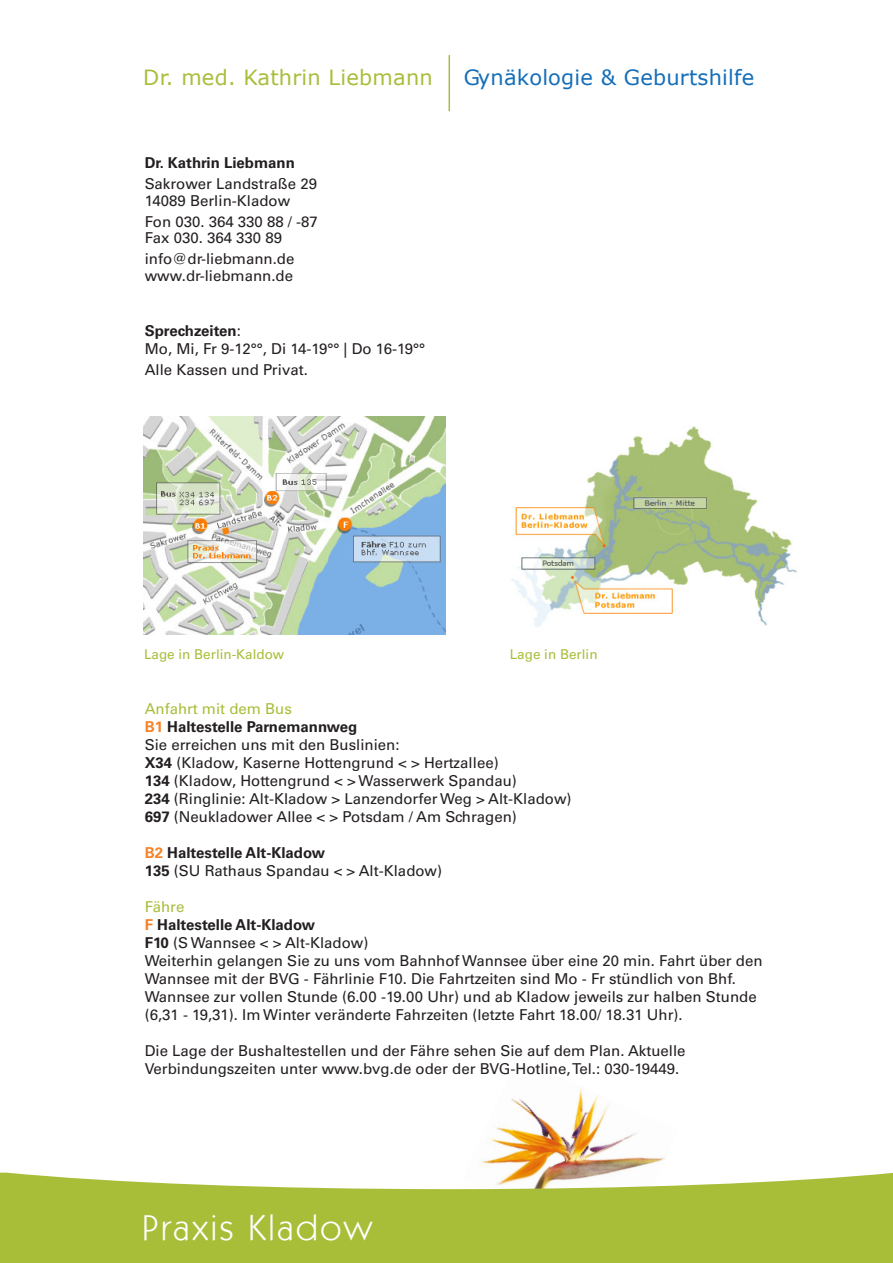
<style>
.page{position:relative;width:893px;height:1263px;background:#fff}
.page>*{position:absolute;margin:0;border:0;box-sizing:border-box;transform-origin:0 0}
.t1{font:36px "Kabel IT Cby BT";letter-spacing:.075em;color:#fff}
.t2{font:27px "Arial";color:#fff}
.t3{font:21px "Verdana";letter-spacing:.01em;color:#146eb8}
.t4{font:21px "Verdana";letter-spacing:.01em;color:#a7be3a}
.t5{font:15px/18px "Univers LT";color:#231f20}
.t6{font:700 15px "Univers LT";color:#231f20}
.t7{font:13.5px "Univers LT";color:#a7be3a}
.s1{font-weight:700}
.s2{color:#a7be3a}
.s3{font-weight:700;color:#f58329}
</style>
<div class="page">
<img style="left:480px;top:1087px;width:186px;height:86px">
<hr style="left:449px;top:55px;width:1px;height:56px;background:#a7be3a">
<img style="left:511px;top:426px;width:286px;height:201px">
<svg style="left:0;top:1173px;width:893px;height:90px;fill:#a8be38"></svg>
<img style="left:144px;top:417px;width:302px;height:218px">
<h3 class="t4" style="left:143px;top:63px;width:291px">Dr. med. Kathrin Liebmann</h3>
<h3 class="t3" style="left:464px;top:63px;width:292px">Gynäkologie &amp; Geburtshilfe</h3>
<p class="t6" style="left:145px;top:154px;width:152px">Dr. Kathrin Liebmann</p>
<p class="t5" style="left:145px;top:176px;width:174px;line-height:16.5px">Sakrower Landstraße 29<br>14089 Berlin-Kladow</p>
<p class="t5" style="left:145px;top:213px;width:175px;line-height:16.5px">Fon 030. 364 330 88 / -87<br>Fax 030. 364 330 89</p>
<p class="t5" style="left:145px;top:251px;width:151px;line-height:16.5px">info@dr-liebmann.de www.dr-liebmann.de</p>
<p class="t5" style="left:145px;top:322px;width:282px"><span class="s1">Sprechzeiten</span>:<br>Mo, Mi, Fr 9-12°°, Di 14-19°° | Do 16-19°°</p>
<p class="t5" style="left:145px;top:361px;width:165px">Alle Kassen und Privat.</p>
<p class="t7" style="left:144px;top:646px;width:142px">Lage in Berlin-Kaldow</p>
<p class="t7" style="left:510px;top:647px;width:89px">Lage in Berlin</p>
<p class="t5" style="left:145px;top:699px;width:428px"><span class="s2">Anfahrt mit dem Bus<br></span><span class="s3">B1</span> <span class="s1">Haltestelle Parnemannweg<br></span>Sie erreichen uns mit den Buslinien:<br><span class="s1">X34</span> (Kladow, Kaserne Hottengrund &lt; &gt; Hertzallee)<br><span class="s1">134</span> (Kladow, Hottengrund &lt; &gt; Wasserwerk Spandau)<br><span class="s1">234</span> (Ringlinie: Alt-Kladow &gt; Lanzendorfer Weg &gt; Alt-Kladow)<br><span class="s1">697</span> (Neukladower Allee &lt; &gt; Potsdam / Am Schragen)</p>
<p class="t5" style="left:145px;top:843px;width:299px"><span class="s3">B2</span> <span class="s1">Haltestelle Alt-Kladow<br>135</span> (SU Rathaus Spandau &lt; &gt; Alt-Kladow)</p>
<p class="t5" style="left:145px;top:897px;width:619px"><span class="s2">Fähre<br></span><span class="s3">F</span> <span class="s1">Haltestelle Alt-Kladow<br>F10</span> (S Wannsee &lt; &gt; Alt-Kladow)<br>Weiterhin gelangen Sie zu uns vom Bahnhof Wannsee über eine 20 min. Fahrt über den Wannsee mit der BVG - Fährlinie F10. Die Fahrtzeiten sind Mo - Fr stündlich von Bhf.<br>Wannsee zur vollen Stunde (6.00 -19.00 Uhr) und ab Kladow jeweils zur halben Stunde (6,31 - 19,31). Im Winter veränderte Fahrzeiten (letzte Fahrt 18.00/ 18.31 Uhr).</p>
<p class="t5" style="left:145px;top:1041px;width:542px">Die Lage der Bushaltestellen und der Fähre sehen Sie auf dem Plan. Aktuelle<br>Verbindungszeiten unter www.bvg.de oder der BVG-Hotline, Tel.: 030-19449.</p>
<h1 class="t1" style="left:142px;top:1205px;width:231px">Praxis Kladow</h1>
<h2 class="t2" style="left:105px;top:1218px;width:210px">Praxis Hermsdorf</h2>
</div>
